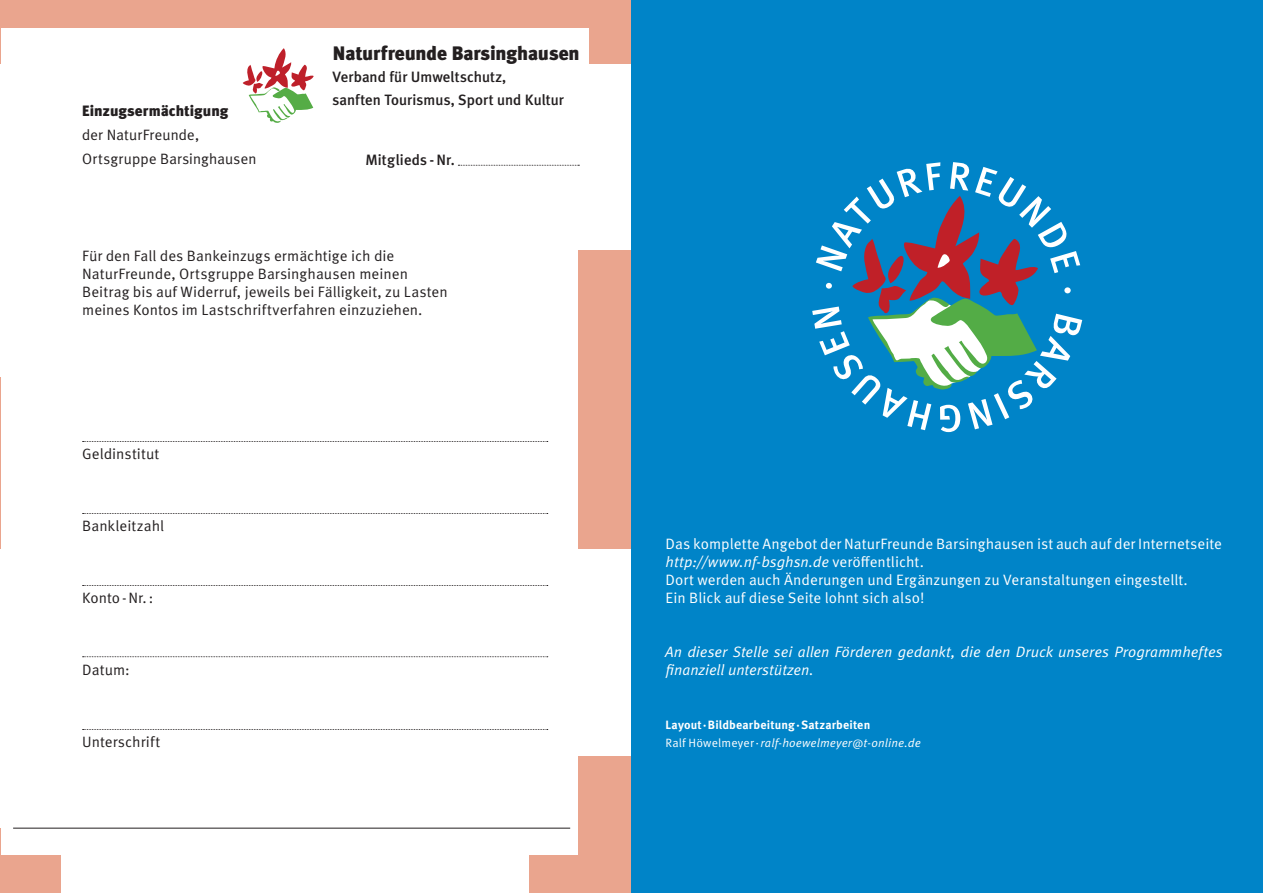
<style>
.page{position:relative;width:1263px;height:893px;background:#fff}
.page>*{position:absolute;margin:0;border:0;box-sizing:border-box;transform-origin:0 0}
.t1{font:900 19.5px "Meta Plus";letter-spacing:-.01em;color:#231f20}
.t2{font:15px/18px "Meta Pro";color:#231f20}
.t3{font:15px/18px "Meta Pro";color:#fff}
.t4{font:italic 15px/18px "Meta Pro";color:#fff}
.t5{font:500 15px/22.5px "Meta Plus";color:#231f20}
.t6{font:15px/24px "Meta Plus";letter-spacing:.01em;color:#231f20}
.t7{font:900 15px "Meta";letter-spacing:.005em;color:#231f20}
.t8{font:700 12px/18px "Meta Pro";letter-spacing:.01em;color:#fff}
.s1{font-style:italic}
.s2{font-weight:400}
.s3{font-weight:400;font-style:italic}
</style>
<div class="page">
<div style="left:529px;top:855px;width:82px;height:38px;background:#eaa58e"></div>
<svg style="left:242px;top:48px;width:72px;height:75px"></svg>
<svg style="left:458px;top:165px;width:121px;height:1px"></svg>
<svg style="left:83px;top:441px;width:465px;height:1px"></svg>
<svg style="left:83px;top:513px;width:465px;height:1px"></svg>
<svg style="left:83px;top:585px;width:465px;height:1px"></svg>
<svg style="left:83px;top:656px;width:465px;height:1px"></svg>
<svg style="left:83px;top:729px;width:465px;height:1px"></svg>
<hr style="left:13px;top:828px;width:557px;height:1px;background:#231f20">
<div style="left:0;top:0;width:631px;height:27px;background:#eaa58e"></div>
<div style="left:579px;top:251px;width:53px;height:298px;background:#eaa58e"></div>
<div style="left:579px;top:756px;width:53px;height:137px;background:#eaa58e"></div>
<hr style="left:0;top:828px;width:1px;height:65px;background:#eaa58e">
<hr style="left:0;top:0;width:1px;height:63px;background:#eaa58e">
<div style="left:589px;top:0;width:43px;height:63px;background:#eaa58e"></div>
<hr style="left:0;top:377px;width:1px;height:172px;background:#eaa58e">
<div style="left:0;top:855px;width:61px;height:38px;background:#eaa58e"></div>
<div style="left:631px;top:0;width:632px;height:893px;background:#0084c8"></div>
<svg style="left:812px;top:162px;width:270px;height:270px"></svg>
<p class="t7" style="left:82px;top:101px;width:148px">Einzugsermächtigung</p>
<p class="t6" style="left:82px;top:122px;width:176px">der NaturFreunde,<br>Ortsgruppe Barsinghausen</p>
<h1 class="t1" style="left:332px;top:42px;width:249px">Naturfreunde Barsinghausen</h1>
<p class="t5" style="left:332px;top:66px;width:233px">Verband für Umweltschutz,<br>sanften Tourismus, Sport und Kultur</p>
<p class="t5" style="left:365px;top:149px;width:91px">Mitglieds - Nr.</p>
<p class="t2" style="left:82px;top:247px;width:367px">Für den Fall des Bankeinzugs ermächtige ich die NaturFreunde, Ortsgruppe Barsinghausen meinen Beitrag bis auf Widerruf, jeweils bei Fälligkeit, zu Lasten meines Kontos im Lastschriftverfahren einzuziehen.</p>
<p class="t2" style="left:82px;top:445px;width:79px">Geldinstitut</p>
<p class="t2" style="left:82px;top:517px;width:84px">Bankleitzahl</p>
<p class="t2" style="left:82px;top:589px;width:73px">Konto-Nr.:</p>
<p class="t2" style="left:82px;top:661px;width:49px">Datum:</p>
<p class="t2" style="left:82px;top:733px;width:79px">Unterschrift</p>
<p class="t3" style="left:666px;top:535px;width:558px">Das komplette Angebot der NaturFreunde Barsinghausen ist auch auf der Internetseite <span class="s1">http://www.nf-bsghsn.de</span> veröffentlicht.<br>Dort werden auch Änderungen und Ergänzungen zu Veranstaltungen eingestellt.<br>Ein Blick auf diese Seite lohnt sich also!</p>
<p class="t4" style="left:665px;top:643px;width:559px">An dieser Stelle sei allen Förderen gedankt, die den Druck unseres Programmheftes finanziell unterstützen.</p>
<p class="t8" style="left:665px;top:716px;width:257px">Layout·Bildbearbeitung·Satzarbeiten<br><span class="s2">Ralf Höwelmeyer·</span><span class="s3">ralf-hoewelmeyer@t-online.de</span></p>
</div>
